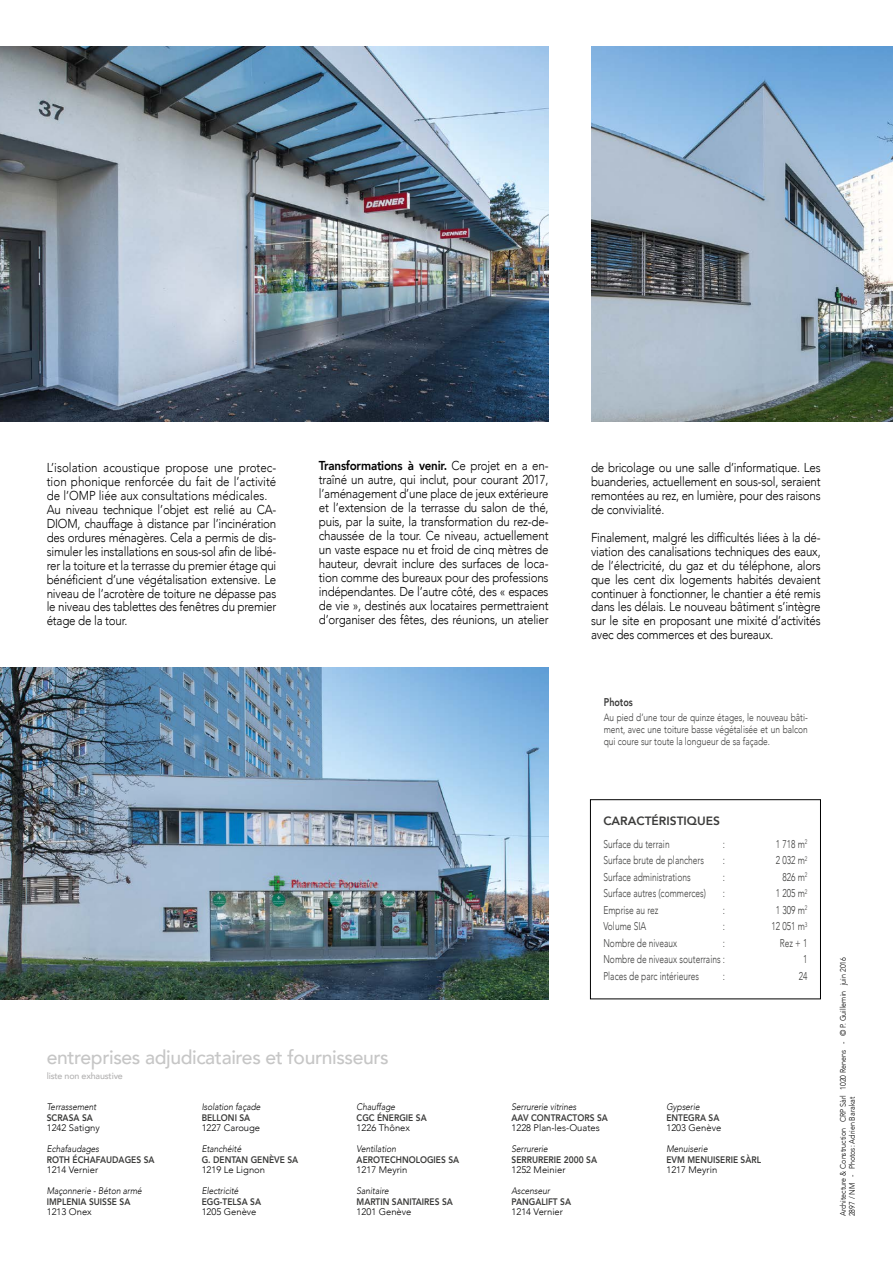
<style>
.page{position:relative;width:893px;height:1263px;background:#fff}
.page>*{position:absolute;margin:0;border:0;box-sizing:border-box;transform-origin:0 0}
.t1{font:500 19.5px "Avenir";letter-spacing:-.02em;color:#c6c6c6}
.t2{font:300 12.9px/14px "Avenir";letter-spacing:-.02em;color:#000;text-align:justify;scale:.9 1}
.t3{font:800 12px "Avenir";color:#3c3c3b}
.t4{font:300 11.25px "Avenir";color:#3c3c3b;scale:.75 1}
.t5{font:800 11.25px "Avenir";color:#3c3c3b;scale:.8 1}
.t6{font:300 10.5px/12px "Avenir";color:#3c3c3b;text-align:justify;scale:.8 1}
.t7{font:800 9.45px "Avenir";color:#3c3c3b;scale:.89 1}
.t8{font:italic 300 9.45px "Avenir";color:#000;scale:.89 1}
.t9{font:300 9.45px "Avenir";color:#000}
.t10{font:500 9px "Avenir";letter-spacing:-.02em;color:#b3b2b2}
.t11{font:300 7.95px/9px "Avenir";color:#000;scale:.9 1}
.s1{font-weight:800}
</style>
<div class="page">
<img style="left:0;top:47px;width:549px;height:375px">
<div style="left:590px;top:799px;width:231px;height:200px;border:1px solid #000"></div>
<img style="left:0;top:668px;width:549px;height:331px">
<img style="left:591px;top:47px;width:302px;height:375px">
<p class="t2" style="left:47px;top:461px;width:257px;text-align:left">L’isolation acoustique propose une protec&shy;tion phonique renforcée du fait de l’activité de l’OMP liée aux consultations médicales.<br>Au niveau technique l’objet est relié au CA-DIOM, chauffage à distance par l’incinération des ordures ménagères. Cela a permis de dis&shy;simuler les installations en sous-sol afin de libé&shy;rer la toiture et la terrasse du premier étage qui bénéficient d’une végétalisation extensive. Le niveau de l’acrotère de toiture ne dépasse pas le niveau des tablettes des fenêtres du premier étage de la tour.</p>
<p class="t2" style="left:319px;top:459px;width:257px"><span class="s1">Transformations à venir.</span> Ce projet en a en&shy;traîné un autre, qui inclut, pour courant 2017, l’aménagement d’une place de jeux extérieure et l’extension de la terrasse du salon de thé, puis, par la suite, la transformation du rez-de&shy;chaussée de la tour. Ce niveau, actuellement un vaste espace nu et froid de cinq mètres de hauteur, devrait inclure des surfaces de loca&shy;tion comme des bureaux pour des professions indépendantes. De l’autre côté, des « espaces de vie », destinés aux locataires permettraient d’organiser des fêtes, des réunions, un atelier</p>
<p class="t2" style="left:591px;top:460px;width:257px">de bricolage ou une salle d’informatique. Les buanderies, actuellement en sous-sol, seraient remontées au rez, en lumière, pour des raisons de convivialité.</p>
<p class="t2" style="left:591px;top:530px;width:257px">Finalement, malgré les difficultés liées à la dé&shy;viation des canalisations techniques des eaux, de l’électricité, du gaz et du téléphone, alors que les cent dix logements habités devaient continuer à fonctionner, le chantier a été remis dans les délais. Le nouveau bâtiment s’intègre sur le site en proposant une mixité d’activités avec des commerces et des bureaux.</p>
<p class="t5" style="left:604px;top:693px;width:38px">Photos</p>
<p class="t6" style="left:604px;top:711px;width:257px">Au pied d’une tour de quinze étages, le nouveau bâti&shy;ment, avec une toiture basse végétalisée et un balcon qui coure sur toute la longueur de sa façade.</p>
<h1 class="t1" style="left:47px;top:1040px;width:344px">entreprises adjudicataires et fournisseurs</h1>
<p class="t10" style="left:47px;top:1068px;width:78px">liste non exhaustive</p>
<p class="t8" style="left:357px;top:1101px;width:45px">Chauffage</p>
<p class="t7" style="left:357px;top:1110px;width:80px">CGC ÉNERGIE SA</p>
<p class="t9" style="left:357px;top:1122px;width:55px">1226 Thônex</p>
<p class="t8" style="left:357px;top:1143px;width:46px">Ventilation</p>
<p class="t7" style="left:357px;top:1152px;width:117px">AEROTECHNOLOGIES SA</p>
<p class="t9" style="left:357px;top:1164px;width:52px">1217 Meyrin</p>
<p class="t8" style="left:357px;top:1185px;width:38px">Sanitaire</p>
<p class="t7" style="left:357px;top:1194px;width:110px">MARTIN SANITAIRES SA</p>
<p class="t9" style="left:357px;top:1206px;width:56px">1201 Genève</p>
<p class="t8" style="left:202px;top:1101px;width:68px">Isolation façade</p>
<p class="t7" style="left:202px;top:1110px;width:56px">BELLONI SA</p>
<p class="t9" style="left:202px;top:1122px;width:60px">1227 Carouge</p>
<p class="t8" style="left:202px;top:1143px;width:46px">Etanchéité</p>
<p class="t7" style="left:202px;top:1152px;width:110px">G. DENTAN GENÈVE SA</p>
<p class="t9" style="left:202px;top:1164px;width:65px">1219 Le Lignon</p>
<p class="t8" style="left:202px;top:1185px;width:43px">Electricité</p>
<p class="t7" style="left:202px;top:1194px;width:68px">EGG-TELSA SA</p>
<p class="t9" style="left:202px;top:1206px;width:56px">1205 Genève</p>
<p class="t8" style="left:47px;top:1101px;width:57px">Terrassement</p>
<p class="t7" style="left:47px;top:1110px;width:53px">SCRASA SA</p>
<p class="t9" style="left:47px;top:1122px;width:55px">1242 Satigny</p>
<p class="t8" style="left:47px;top:1143px;width:60px">Echafaudages</p>
<p class="t7" style="left:47px;top:1152px;width:123px">ROTH ÉCHAFAUDAGES SA</p>
<p class="t9" style="left:47px;top:1164px;width:53px">1214 Vernier</p>
<p class="t8" style="left:47px;top:1185px;width:108px">Maçonnerie - Béton armé</p>
<p class="t7" style="left:47px;top:1194px;width:96px">IMPLENIA SUISSE SA</p>
<p class="t9" style="left:47px;top:1206px;width:47px">1213 Onex</p>
<p class="t3" style="left:603px;top:812px;width:118px">CARACTÉRISTIQUES</p>
<p class="t4" style="left:603px;top:837px;width:90px">Surface du terrain</p>
<p class="t4" style="left:723px;top:837px;width:4px">:</p>
<p class="t4" style="left:776px;top:837px;width:44px">1 718 m<sup>2</sup></p>
<p class="t4" style="left:603px;top:854px;width:135px">Surface brute de planchers</p>
<p class="t4" style="left:723px;top:854px;width:4px">:</p>
<p class="t4" style="left:776px;top:854px;width:44px">2 032 m<sup>2</sup></p>
<p class="t4" style="left:603px;top:870px;width:118px">Surface administrations</p>
<p class="t4" style="left:723px;top:870px;width:4px">:</p>
<p class="t4" style="left:782px;top:870px;width:35px">826 m<sup>2</sup></p>
<p class="t4" style="left:603px;top:887px;width:138px">Surface autres (commerces)</p>
<p class="t4" style="left:723px;top:887px;width:4px">:</p>
<p class="t4" style="left:776px;top:887px;width:44px">1 205 m<sup>2</sup></p>
<p class="t4" style="left:603px;top:903px;width:75px">Emprise au rez</p>
<p class="t4" style="left:723px;top:903px;width:4px">:</p>
<p class="t4" style="left:776px;top:903px;width:44px">1 309 m<sup>2</sup></p>
<p class="t4" style="left:603px;top:920px;width:59px">Volume SIA</p>
<p class="t4" style="left:723px;top:920px;width:4px">:</p>
<p class="t4" style="left:771px;top:920px;width:50px">12 051 m<sup>3</sup></p>
<p class="t4" style="left:603px;top:936px;width:100px">Nombre de niveaux</p>
<p class="t4" style="left:723px;top:936px;width:4px">:</p>
<p class="t4" style="left:780px;top:936px;width:38px">Rez + 1</p>
<p class="t4" style="left:603px;top:953px;width:163px">Nombre de niveaux souterrains :</p>
<p class="t4" style="left:803px;top:953px;width:7px">1</p>
<p class="t4" style="left:603px;top:969px;width:129px">Places de parc intérieures</p>
<p class="t4" style="left:723px;top:969px;width:4px">:</p>
<p class="t4" style="left:799px;top:969px;width:13px">24</p>
<p class="t8" style="left:511px;top:1101px;width:75px">Serrurerie vitrines</p>
<p class="t7" style="left:511px;top:1110px;width:110px">AAV CONTRACTORS SA</p>
<p class="t9" style="left:511px;top:1122px;width:90px">1228 Plan-les-Ouates</p>
<p class="t8" style="left:511px;top:1143px;width:42px">Serrurerie</p>
<p class="t7" style="left:511px;top:1152px;width:98px">SERRURERIE 2000 SA</p>
<p class="t9" style="left:511px;top:1164px;width:55px">1252 Meinier</p>
<p class="t8" style="left:511px;top:1185px;width:45px">Ascenseur</p>
<p class="t7" style="left:511px;top:1194px;width:68px">PANGALIFT SA</p>
<p class="t9" style="left:511px;top:1206px;width:53px">1214 Vernier</p>
<p class="t8" style="left:666px;top:1101px;width:39px">Gypserie</p>
<p class="t7" style="left:666px;top:1110px;width:61px">ENTEGRA SA</p>
<p class="t9" style="left:666px;top:1122px;width:56px">1203 Genève</p>
<p class="t8" style="left:666px;top:1143px;width:48px">Menuiserie</p>
<p class="t7" style="left:666px;top:1152px;width:108px">EVM MENUISERIE SÀRL</p>
<p class="t9" style="left:666px;top:1164px;width:52px">1217 Meyrin</p>
<p class="t11" style="left:838px;top:1216px;width:289px;rotate:-90deg">Architecture &amp; Construction CRP Sàrl 1020 Renens - © P. Guillemin juin 2016<br>2897 / NM - Photos: Adrien Barakat</p>
</div>
